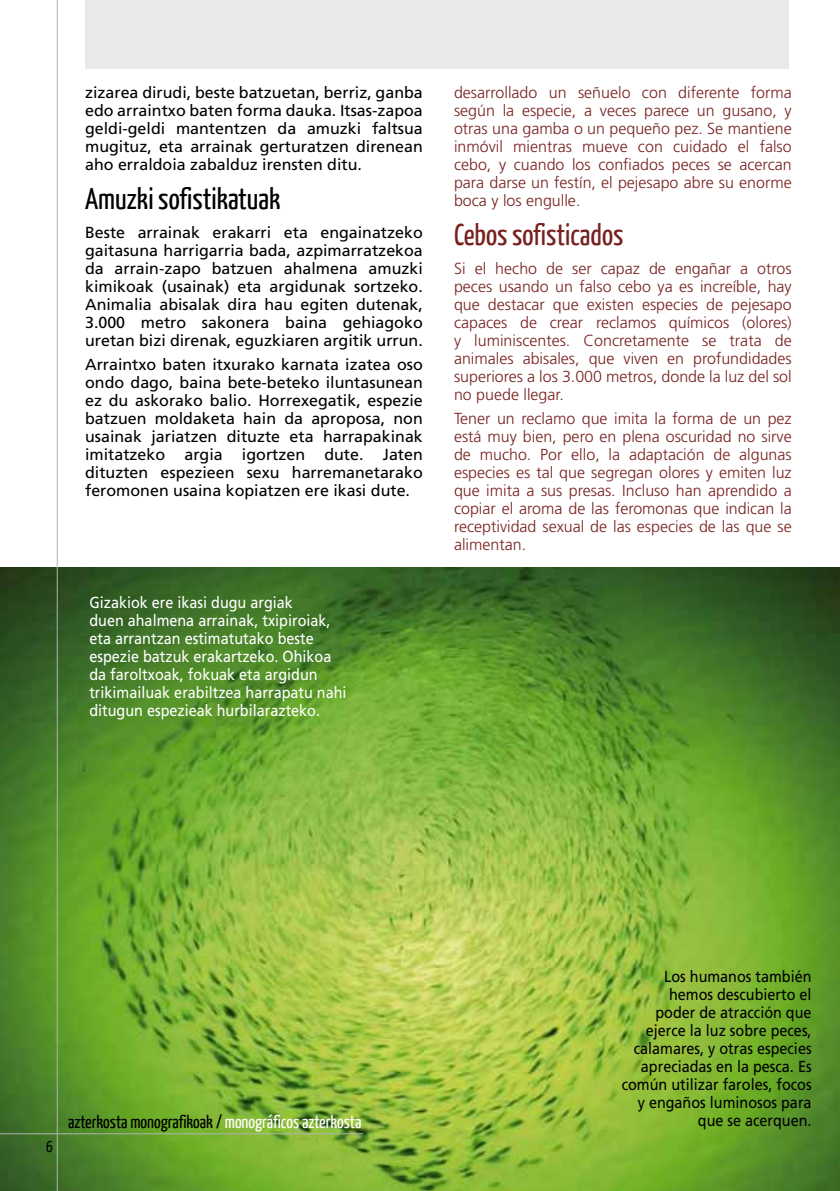
<style>
.page{position:relative;width:840px;height:1191px;background:#fff}
.page>*{position:absolute;margin:0;border:0;box-sizing:border-box;transform-origin:0 0}
.t1{font:30px "Yanone Kaffeesatz";color:#000}
.t2{font:30px "Yanone Kaffeesatz";color:#77211f}
.t3{font:18px "Yanone Kaffeesatz";color:#000}
.t4{font:300 16px/18px "Frutiger";color:#77211f;text-align:justify}
.t5{font:16px/18px "Frutiger";color:#000;text-align:justify}
.t6{font:16px/18px "Frutiger";color:#fff;scale:.9 1}
.t7{font:16px/18px "Frutiger";color:#000;text-align:right;scale:.9 1}
.t8{font:16px "Yanone Kaffeesatz";color:#000}
.s1{color:#fff}
</style>
<div class="page">
<img style="left:0;top:567px;width:839px;height:624px">
<hr style="left:57px;top:0;width:1px;height:1191px;background:#b1b3b4">
<hr style="left:0;top:1133px;width:363px;height:1px;background:#b1b3b4">
<div style="left:85px;top:0;width:703px;height:68px;background:#e9e9ea"></div>
<p class="t5" style="left:85px;top:83px;width:339px">zizarea dirudi, beste batzuetan, berriz, ganba edo arraintxo baten forma dauka. Itsas-zapoa geldi-geldi mantentzen da amuzki faltsua mugituz, eta arrainak gerturatzen direnean aho erraldoia zabalduz irensten ditu.</p>
<h1 class="t1" style="left:85px;top:179px;width:197px">Amuzki sofistikatuak</h1>
<p class="t5" style="left:85px;top:223px;width:339px">Beste arrainak erakarri eta engainatzeko gaitasuna harrigarria bada, azpimarratzekoa da arrain-zapo batzuen ahalmena amuzki kimikoak (usainak) eta argidunak sortzeko.<br>Animalia abisalak dira hau egiten dutenak, 3.000 metro sakonera baina gehiagoko uretan bizi direnak, eguzkiaren argitik urrun.</p>
<p class="t5" style="left:85px;top:355px;width:339px">Arraintxo baten itxurako karnata izatea oso ondo dago, baina bete-beteko iluntasunean ez du askorako balio. Horrexegatik, espezie batzuen moldaketa hain da aproposa, non usainak jariatzen dituzte eta harrapakinak imitatzeko argia igortzen dute. Jaten dituzten espezieen sexu harremanetarako feromonen usaina kopiatzen ere ikasi dute.</p>
<p class="t6" style="left:89px;top:593px;width:287px">Gizakiok ere ikasi dugu argiak<br>duen ahalmena arrainak, txipiroiak, eta arrantzan estimatutako beste espezie batzuk erakartzeko. Ohikoa da faroltxoak, fokuak eta argidun trikimailuak erabiltzea harrapatu nahi ditugun espezieak hurbilarazteko.</p>
<p class="t4" style="left:454px;top:83px;width:339px">desarrollado un señuelo con diferente forma según la especie, a veces parece un gusano, y otras una gamba o un pequeño pez. Se mantiene inmóvil mientras mueve con cuidado el falso cebo, y cuando los confiados peces se acercan para darse un festín, el pejesapo abre su enorme boca y los engulle.</p>
<h1 class="t2" style="left:454px;top:215px;width:171px">Cebos sofisticados</h1>
<p class="t4" style="left:454px;top:260px;width:339px">Si el hecho de ser capaz de engañar a otros peces usando un falso cebo ya es increíble, hay que destacar que existen especies de pejesapo capaces de crear reclamos químicos (olores) y luminiscentes. Concretamente se trata de animales abisales, que viven en profundidades superiores a los 3.000 metros, donde la luz del sol no puede llegar.</p>
<p class="t4" style="left:454px;top:409px;width:339px">Tener un reclamo que imita la forma de un pez está muy bien, pero en plena oscuridad no sirve de mucho. Por ello, la adaptación de algunas especies es tal que segregan olores y emiten luz que imita a sus presas. Incluso han aprendido a copiar el aroma de las feromonas que indican la receptividad sexual de las especies de las que se alimentan.</p>
<p class="t8" style="left:46px;top:1135px;width:8px">6</p>
<p class="t3" style="left:68px;top:1109px;width:295px">azterkosta monografikoak / <span class="s1">monográficos azterkosta</span></p>
<p class="t7" style="left:621px;top:967px;width:212px">Los humanos también hemos descubierto el<br>poder de atracción que ejerce la luz sobre peces, calamares, y otras especies apreciadas en la pesca. Es común utilizar faroles, focos y engaños luminosos para que se acerquen.</p>
</div>
